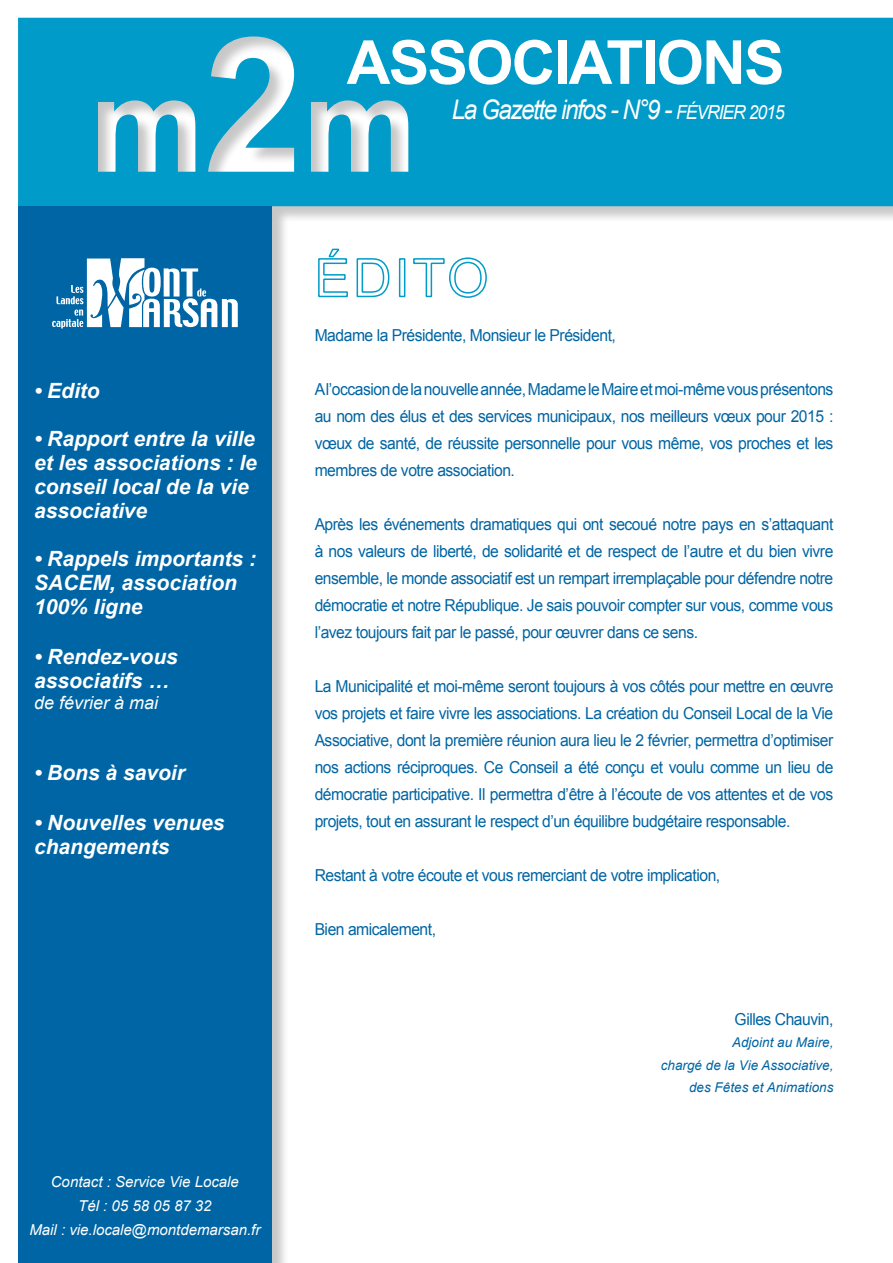
<style>
.page{position:relative;width:893px;height:1263px;background:#fff}
.page>*{position:absolute;margin:0;border:0;box-sizing:border-box;transform-origin:0 0}
.t1{font:700 60.75px "Arial";letter-spacing:-.03em;color:#fff}
.t2{font:italic 27px "Arial";letter-spacing:-.06em;color:#fff;scale:.9 1}
.t3{font:italic 700 21px/24px "Arial";color:#fff}
.t4{font:italic 18px "Arial";color:#fff}
.t5{font:16.5px/27px "Arial";letter-spacing:-.03em;color:#0065a4;text-align:justify;scale:.95 1}
.t6{font:italic 15px/24px "Arial";color:#fff;text-align:center}
.t7{font:italic 13.5px/22.5px "Arial";color:#0065a4;text-align:right}
.s1{font-size:19.5px}
</style>
<div class="page">
<div style="left:19px;top:18px;width:874px;height:206px;background:#231f20;opacity:.25"></div>
<svg style="left:18px;top:18px;width:875px;height:188px;background:#14a1ca"></svg>
<div style="left:19px;top:207px;width:270px;height:1056px;background:#231f20;opacity:.25"></div>
<div style="left:18px;top:206px;width:254px;height:1057px;background:#0065a4"></div>
<svg style="left:318px;top:248px;width:30px;height:50px"></svg>
<svg style="left:356px;top:258px;width:34px;height:40px"></svg>
<div style="left:399px;top:258px;width:6px;height:39px;border:2px solid #009bc8"></div>
<svg style="left:413px;top:257px;width:74px;height:41px"></svg>
<svg style="left:52px;top:258px;width:186px;height:70px"></svg>
<h1 class="t1" style="left:347px;top:22px;width:439px">ASSOCIATIONS</h1>
<h2 class="t2" style="left:452px;top:92px;width:371px">La Gazette infos - N°9 - <span class="s1">FÉVRIER 2015</span></h2>
<p class="t3" style="left:34px;top:379px;width:67px">• Edito</p>
<p class="t3" style="left:34px;top:427px;width:224px">• Rapport entre la ville et les associations : le conseil local de la vie associative</p>
<p class="t3" style="left:34px;top:547px;width:224px">• Rappels importants :<br>SACEM, association<br>100% ligne</p>
<p class="t3" style="left:34px;top:645px;width:145px">• Rendez-vous associatifs …</p>
<p class="t4" style="left:34px;top:691px;width:126px">de février à mai</p>
<p class="t3" style="left:34px;top:761px;width:152px">• Bons à savoir</p>
<p class="t3" style="left:34px;top:811px;width:192px">• Nouvelles venues changements</p>
<p class="t6" style="left:29px;top:1170px;width:233px">Contact : Service Vie Locale<br>Tél : 05 58 05 87 32<br>Mail : vie.locale@montdemarsan.fr</p>
<p class="t5" style="left:315px;top:321px;width:319px">Madame la Présidente, Monsieur le Président,</p>
<p class="t5" style="left:315px;top:375px;width:548px">A l’occasion de la nouvelle année, Madame le Maire et moi-même vous présentons au nom des élus et des services municipaux, nos meilleurs vœux pour 2015 : vœux de santé, de réussite personnelle pour vous même, vos proches et les membres de votre association.</p>
<p class="t5" style="left:315px;top:510px;width:548px">Après les événements dramatiques qui ont secoué notre pays en s’attaquant à nos valeurs de liberté, de solidarité et de respect de l’autre et du bien vivre ensemble, le monde associatif est un rempart irremplaçable pour défendre notre démocratie et notre République. Je sais pouvoir compter sur vous, comme vous l’avez toujours fait par le passé, pour œuvrer dans ce sens.</p>
<p class="t5" style="left:315px;top:672px;width:548px">La Municipalité et moi-même seront toujours à vos côtés pour mettre en œuvre vos projets et faire vivre les associations. La création du Conseil Local de la Vie Associative, dont la première réunion aura lieu le 2 février, permettra d’optimiser nos actions réciproques. Ce Conseil a été conçu et voulu comme un lieu de démocratie participative. Il permettra d’être à l’écoute de vos attentes et de vos projets, tout en assurant le respect d’un équilibre budgétaire responsable.</p>
<p class="t5" style="left:315px;top:861px;width:428px">Restant à votre écoute et vous remerciant de votre implication,</p>
<p class="t5" style="left:315px;top:915px;width:129px">Bien amicalement,</p>
<p class="t5" style="left:735px;top:1005px;width:106px">Gilles Chauvin,</p>
<p class="t7" style="left:661px;top:1031px;width:174px">Adjoint au Maire,<br>chargé de la Vie Associative, des Fêtes et Animations</p>
</div>
